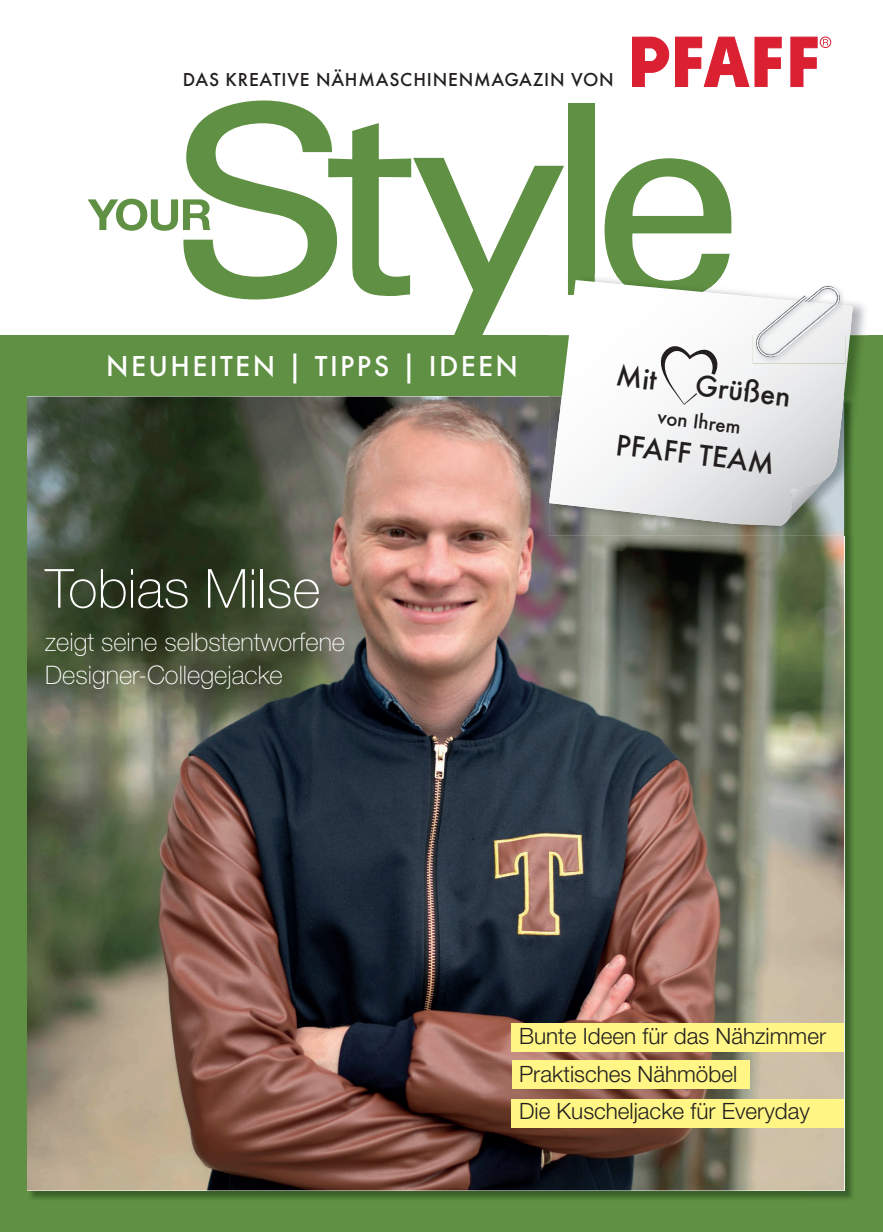
<style>
.page{position:relative;width:883px;height:1232px;background:#fff}
.page>*{position:absolute;margin:0;border:0;box-sizing:border-box;transform-origin:0 0}
.t1{font:100 54px "Helvetica Neue LT Pro";color:#fff}
.t2{font:500 31.05px "Futura EFOP";color:#231f20}
.t3{font:500 30px "Futura EFOP";letter-spacing:.08em;color:#fff}
.t4{font:100 25.5px/33px "Helvetica Neue LT Pro";color:#fff}
.t5{font:300 22.5px/37.5px "Helvetica Neue LT Pro";color:#231f20}
.t6{font:500 21.3px "Futura EFOP";color:#231f20}
.t7{font:500 19.5px "Futura EFOP";letter-spacing:.04em;color:#231f20}
</style>
<div class="page">
<div style="left:0;top:335px;width:882px;height:897px;background:#5f9043"></div>
<svg style="left:604px;top:158px;width:127px;height:116px"></svg>
<div style="left:567px;top:104px;width:27px;height:191px;background:#5f9043"></div>
<svg style="left:88px;top:100px;width:476px;height:235px"></svg>
<img style="left:804px;top:535px;width:49px;height:664px">
<img style="left:28px;top:1190px;width:776px;height:9px">
<img style="left:27px;top:396px;width:816px;height:794px">
<svg style="left:632px;top:37px;width:36px;height:50px"></svg>
<svg style="left:675px;top:37px;width:73px;height:50px"></svg>
<svg style="left:754px;top:37px;width:27px;height:50px"></svg>
<div style="left:819px;top:37px;width:11px;height:11px;border:1px solid #da2031;border-radius:50%"></div>
<svg style="left:790px;top:37px;width:37px;height:50px"></svg>
<div style="left:511px;top:1099px;width:332px;height:28px;background:#fff685"></div>
<div style="left:511px;top:1023px;width:332px;height:28px;background:#fff685"></div>
<div style="left:511px;top:1060px;width:238px;height:28px;background:#fff685"></div>
<img style="left:549px;top:274px;width:318px;height:124px">
<img style="left:615px;top:274px;width:107px;height:6px">
<img style="left:567px;top:274px;width:27px;height:6px">
<img style="left:843px;top:398px;width:11px;height:137px">
<img style="left:549px;top:525px;width:294px;height:10px">
<svg style="left:549px;top:280px;width:303px;height:245px"></svg>
<svg style="left:786px;top:476px;width:42px;height:45px;background:#a6ada9"></svg>
<img style="left:752px;top:283px;width:93px;height:14px">
<img style="left:752px;top:297px;width:93px;height:66px">
<svg style="left:755px;top:286px;width:84px;height:71px"></svg>
<svg style="left:654px;top:339px;width:64px;height:66px;background:#e1e0e1"></svg>
<p class="t7" style="left:183px;top:68px;width:432px">DAS KREATIVE NÄHMASCHINENMAGAZIN VON</p>
<h3 class="t3" style="left:106px;top:348px;width:413px">NEUHEITEN | TIPPS | IDEEN</h3>
<h1 class="t1" style="left:45px;top:556px;width:276px">Tobias Milse</h1>
<p class="t4" style="left:45px;top:625px;width:301px">zeigt seine selbstentworfene<br>Designer-Collegejacke</p>
<h2 class="t2" style="left:618px;top:357px;width:177px;rotate:7deg">Mit Grüßen</h2>
<p class="t6" style="left:658px;top:404px;width:85px;rotate:7deg">von Ihrem</p>
<h2 class="t2" style="left:618px;top:426px;width:161px;rotate:7deg">PFAFF TEAM</h2>
<p class="t5" style="left:519px;top:1017px;width:308px">Bunte Ideen für das Nähzimmer<br>Praktisches Nähmöbel<br>Die Kuscheljacke für Everyday</p>
</div>
